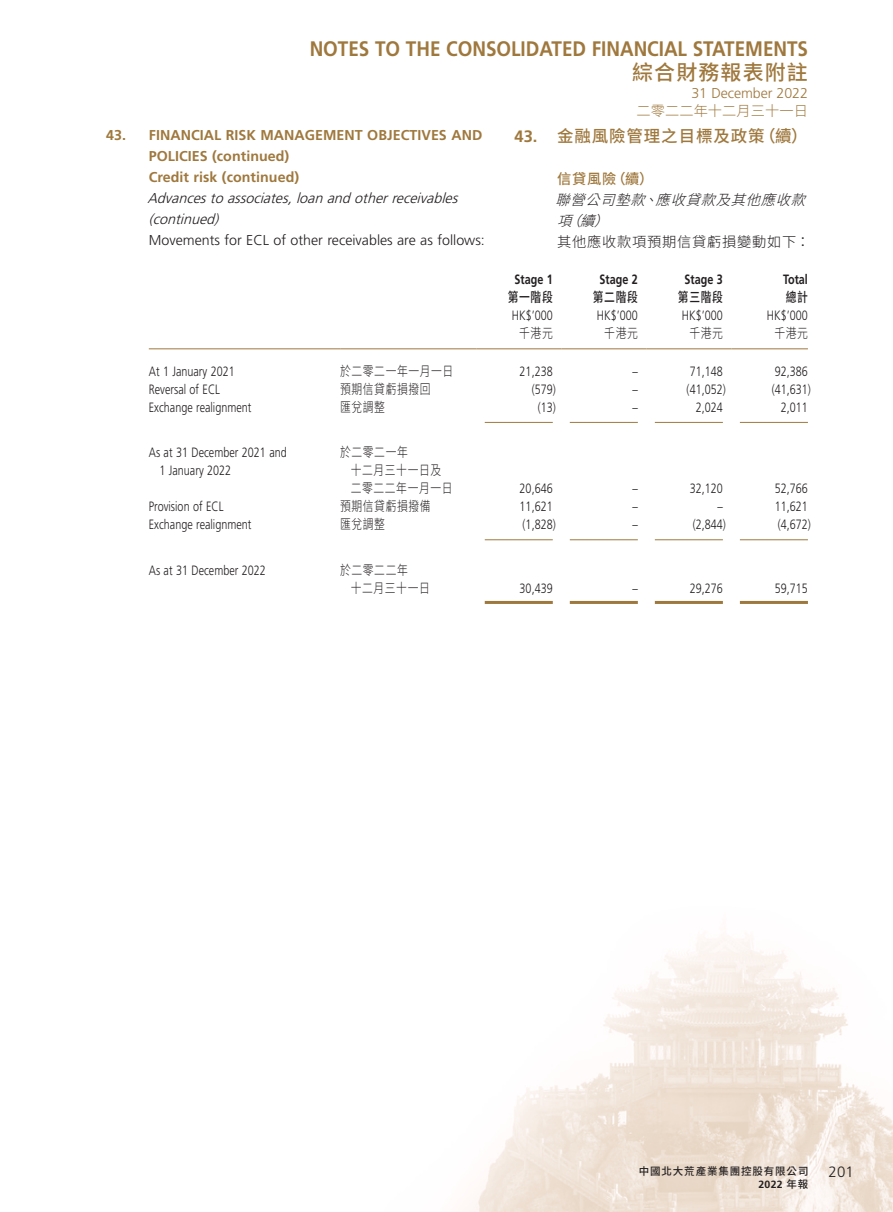
<style>
.page{position:relative;width:893px;height:1212px;background:#fff}
.page>*{position:absolute;margin:0;border:0;box-sizing:border-box;transform-origin:0 0}
.t1{font:700 21px "Frutiger LT Std";color:#9f783d;scale:.9 1}
.t2{font:500 21px "Source Han Sans TC";letter-spacing:.055em;color:#9f783d}
.C_Heading_1{font:500 16.5px "Source Han Sans TC";letter-spacing:.055em;color:#9f783d}
.t3{font:300 15px "Frutiger LT Std";color:#231f20}
.Heading_1{font:700 14.25px/21px "Frutiger LT Std";letter-spacing:.005em;color:#9f783d}
.Heading_3{font:italic 300 14.25px/21px "Frutiger LT Std";color:#231f20}
.Body_Text{font:300 14.25px "Frutiger LT Std";color:#231f20}
.C_Heading_3{font:italic 300 14.25px/21px "Source Han Sans TC";color:#231f20}
.Heading_2{font:700 14.25px "Frutiger LT Std";letter-spacing:.005em;color:#9f783d}
.Body_Text-2{font:300 14.25px "Source Han Sans TC";letter-spacing:.055em;color:#231f20}
.t4{font:300 14.25px "Frutiger LT Std";letter-spacing:-.005em;color:#9f783d}
.t5{font:300 14.25px "Source Han Sans TC";letter-spacing:.005em;color:#9f783d}
.C_Heading_2{font:500 14.25px "Source Han Sans TC";color:#9f783d}
.Body_Text-3{font:300 13.5px/18px "Frutiger LT Std";letter-spacing:.005em;color:#231f20;scale:.8 1}
.Body_Text-4{font:300 13.5px/18px "Source Han Sans TC";letter-spacing:.055em;color:#231f20;scale:.8 1}
.Body_Text-5{font:700 13.5px "Frutiger LT Std";letter-spacing:.005em;color:#231f20;scale:.8 1}
.Body_Text-6{font:500 13.5px "Source Han Sans TC";letter-spacing:.055em;color:#231f20;scale:.8 1}
.t6{font:500 10.5px "Source Han Sans TC";letter-spacing:.085em;color:#231f20}
.t7{font:700 10.5px "Frutiger LT Std";color:#231f20}
.s1{font-family:"Frutiger LT Std";font-weight:700}
.s2{font-family:"Source Han Sans TC";font-weight:500}
</style>
<div class="page">
<img style="left:469px;top:937px;width:424px;height:275px">
<hr style="left:149px;top:348px;width:191px;height:1px;background:#9f783d">
<hr style="left:340px;top:348px;width:136px;height:1px;background:#9f783d">
<hr style="left:476px;top:348px;width:85px;height:1px;background:#9f783d">
<hr style="left:561px;top:348px;width:85px;height:1px;background:#9f783d">
<hr style="left:646px;top:348px;width:85px;height:1px;background:#9f783d">
<hr style="left:731px;top:348px;width:77px;height:1px;background:#9f783d">
<hr style="left:485px;top:422px;width:68px;height:1px;background:#9f783d">
<hr style="left:570px;top:422px;width:68px;height:1px;background:#9f783d">
<hr style="left:655px;top:422px;width:68px;height:1px;background:#9f783d">
<hr style="left:740px;top:422px;width:68px;height:1px;background:#9f783d">
<hr style="left:485px;top:539px;width:68px;height:1px;background:#9f783d">
<hr style="left:570px;top:539px;width:68px;height:1px;background:#9f783d">
<hr style="left:655px;top:539px;width:68px;height:1px;background:#9f783d">
<hr style="left:740px;top:539px;width:68px;height:1px;background:#9f783d">
<hr style="left:485px;top:601px;width:68px;height:3px;background:#9f783d">
<hr style="left:570px;top:601px;width:68px;height:3px;background:#9f783d">
<hr style="left:655px;top:601px;width:68px;height:3px;background:#9f783d">
<hr style="left:740px;top:601px;width:68px;height:3px;background:#9f783d">
<h1 class="t1" style="left:310px;top:36px;width:555px">NOTES TO THE CONSOLIDATED FINANCIAL STATEMENTS</h1>
<h1 class="t2" style="left:632px;top:60px;width:177px">綜合財務報表附註</h1>
<p class="t4" style="left:691px;top:85px;width:118px">31 December 2022</p>
<p class="t5" style="left:636px;top:103px;width:173px">二零二二年十二月三十一日</p>
<p class="C_Heading_1" style="left:514px;top:127px;width:294px"><span class="s1">43.</span> 金融風險管理之目標及政策（續）</p>
<p class="C_Heading_2" style="left:557px;top:171px;width:98px">信貸風險（續）</p>
<p class="C_Heading_3" style="left:556px;top:190px;width:262px">聯營公司墊款、應收貸款及其他應收款項（續）</p>
<p class="Body_Text-2" style="left:557px;top:234px;width:255px">其他應收款項預期信貸虧損變動如下：</p>
<p class="Heading_1" style="left:149px;top:125px;width:335px;text-indent:-43px">43. FINANCIAL RISK MANAGEMENT OBJECTIVES AND<br>POLICIES (continued)</p>
<p class="Heading_2" style="left:149px;top:169px;width:152px">Credit risk (continued)</p>
<p class="Heading_3" style="left:147px;top:188px;width:316px">Advancestoassociates,loanandotherreceivables (continued)</p>
<p class="Body_Text" style="left:149px;top:232px;width:337px">Movements for ECL of other receivables are as follows:</p>
<p class="Body_Text-5" style="left:514px;top:272px;width:49px">Stage 1</p>
<p class="Body_Text-5" style="left:599px;top:272px;width:49px">Stage 2</p>
<p class="Body_Text-5" style="left:685px;top:272px;width:49px">Stage 3</p>
<p class="Body_Text-5" style="left:783px;top:272px;width:32px">Total</p>
<p class="Body_Text-6" style="left:508px;top:290px;width:58px">第一階段</p>
<p class="Body_Text-6" style="left:593px;top:290px;width:58px">第二階段</p>
<p class="Body_Text-6" style="left:678px;top:290px;width:58px">第三階段</p>
<p class="Body_Text-6" style="left:786px;top:290px;width:29px">總計</p>
<p class="Body_Text-3" style="left:512px;top:307px;width:53px">HK$’000</p>
<p class="Body_Text-3" style="left:597px;top:307px;width:53px">HK$’000</p>
<p class="Body_Text-3" style="left:682px;top:307px;width:53px">HK$’000</p>
<p class="Body_Text-3" style="left:767px;top:307px;width:53px">HK$’000</p>
<p class="Body_Text-4" style="left:519px;top:325px;width:43px">千港元</p>
<p class="Body_Text-4" style="left:604px;top:325px;width:43px">千港元</p>
<p class="Body_Text-4" style="left:689px;top:325px;width:43px">千港元</p>
<p class="Body_Text-4" style="left:774px;top:325px;width:43px">千港元</p>
<p class="Body_Text-3" style="left:149px;top:362px;width:109px">At 1 January 2021</p>
<p class="Body_Text-4" style="left:340px;top:362px;width:143px">於二零二一年一月一日</p>
<p class="Body_Text-3" style="left:520px;top:362px;width:43px">21,238</p>
<p class="Body_Text-3" style="left:632px;top:362px;width:8px">–</p>
<p class="Body_Text-3" style="left:690px;top:362px;width:43px">71,148</p>
<p class="Body_Text-3" style="left:775px;top:362px;width:43px">92,386</p>
<p class="Body_Text-3" style="left:149px;top:380px;width:91px">Reversal of ECL</p>
<p class="Body_Text-4" style="left:340px;top:380px;width:115px">預期信貸虧損撥回</p>
<p class="Body_Text-3" style="left:532px;top:380px;width:32px">(579)</p>
<p class="Body_Text-3" style="left:632px;top:380px;width:8px">–</p>
<p class="Body_Text-3" style="left:687px;top:380px;width:51px">(41,052)</p>
<p class="Body_Text-3" style="left:772px;top:380px;width:51px">(41,631)</p>
<p class="Body_Text-3" style="left:149px;top:398px;width:130px">Exchange realignment</p>
<p class="Body_Text-4" style="left:340px;top:398px;width:58px">匯兌調整</p>
<p class="Body_Text-3" style="left:538px;top:398px;width:24px">(13)</p>
<p class="Body_Text-3" style="left:632px;top:398px;width:8px">–</p>
<p class="Body_Text-3" style="left:696px;top:398px;width:35px">2,024</p>
<p class="Body_Text-3" style="left:781px;top:398px;width:35px">2,011</p>
<p class="Body_Text-3" style="left:159px;top:444px;width:161px;text-indent:-11px">As at 31 December 2021 and<br>1 January 2022</p>
<p class="Body_Text-4" style="left:351px;top:443px;width:129px;text-indent:-11px">於二零二一年<br>十二月三十一日及二零二二年一月一日</p>
<p class="Body_Text-3" style="left:520px;top:480px;width:43px">20,646</p>
<p class="Body_Text-3" style="left:632px;top:480px;width:8px">–</p>
<p class="Body_Text-3" style="left:690px;top:480px;width:43px">32,120</p>
<p class="Body_Text-3" style="left:775px;top:480px;width:43px">52,766</p>
<p class="Body_Text-3" style="left:149px;top:498px;width:95px">Provision of ECL</p>
<p class="Body_Text-4" style="left:340px;top:497px;width:115px">預期信貸虧損撥備</p>
<p class="Body_Text-3" style="left:520px;top:498px;width:43px">11,621</p>
<p class="Body_Text-3" style="left:632px;top:498px;width:8px">–</p>
<p class="Body_Text-3" style="left:717px;top:498px;width:8px">–</p>
<p class="Body_Text-3" style="left:775px;top:498px;width:43px">11,621</p>
<p class="Body_Text-3" style="left:149px;top:516px;width:130px">Exchange realignment</p>
<p class="Body_Text-4" style="left:340px;top:515px;width:58px">匯兌調整</p>
<p class="Body_Text-3" style="left:523px;top:516px;width:43px">(1,828)</p>
<p class="Body_Text-3" style="left:632px;top:516px;width:8px">–</p>
<p class="Body_Text-3" style="left:693px;top:516px;width:43px">(2,844)</p>
<p class="Body_Text-3" style="left:778px;top:516px;width:43px">(4,672)</p>
<p class="Body_Text-3" style="left:149px;top:561px;width:148px">As at 31 December 2022</p>
<p class="Body_Text-4" style="left:351px;top:561px;width:100px;text-indent:-11px">於二零二二年<br>十二月三十一日</p>
<p class="Body_Text-3" style="left:520px;top:579px;width:43px">30,439</p>
<p class="Body_Text-3" style="left:632px;top:579px;width:8px">–</p>
<p class="Body_Text-3" style="left:690px;top:579px;width:43px">29,276</p>
<p class="Body_Text-3" style="left:775px;top:579px;width:43px">59,715</p>
<p class="t6" style="left:639px;top:1165px;width:171px">中國北大荒產業集團控股有限公司</p>
<p class="t3" style="left:829px;top:1164px;width:27px">201</p>
<p class="t7" style="left:758px;top:1178px;width:52px">2022 <span class="s2">年報</span></p>
</div>
